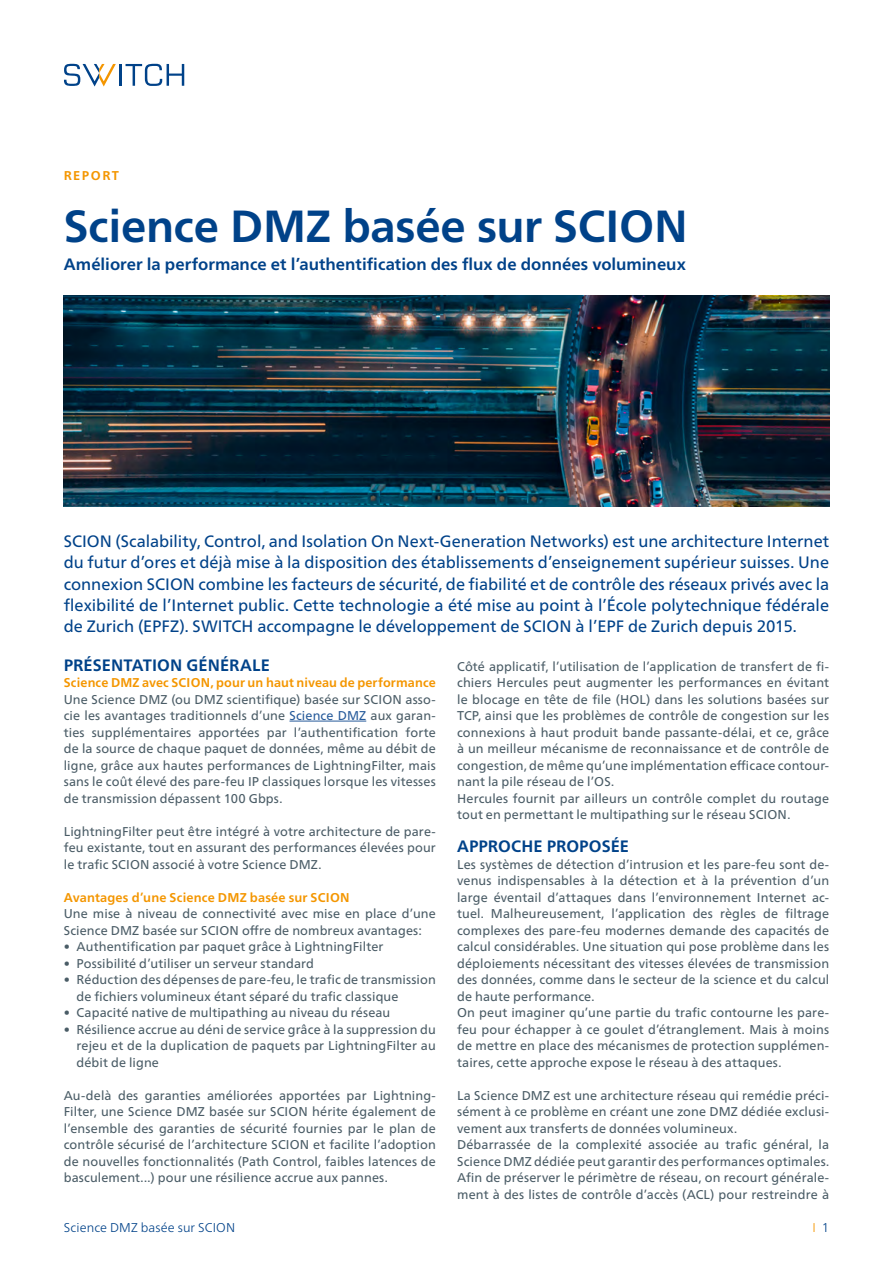
<style>
.page{position:relative;width:893px;height:1263px;background:#fff}
.page>*{position:absolute;margin:0;border:0;box-sizing:border-box;transform-origin:0 0}
.t1{font:700 45px "Frutiger Neue LT Pro";letter-spacing:-.005em;color:#004289}
.t2{font:16.5px/21px "Frutiger Neue LT Pro";color:#004289;text-align:justify}
.t3{font:700 16.5px "Frutiger Neue LT Pro";letter-spacing:.005em;color:#004289}
.t4{font:12.75px/16.5px "Frutiger Neue LT Pro";letter-spacing:.01em;color:#4a5c66}
.t5{font:700 12.75px "Frutiger Neue LT Pro";letter-spacing:.01em;color:#f49600}
.t6{font:300 12.75px "Frutiger Neue LT Pro";letter-spacing:.01em;color:#004289}
.t7{font:300 12.75px "Frutiger Neue LT Pro";color:#f49600}
.s1{color:#275b9b}
.s2{color:#004289}
</style>
<div class="page">
<hr style="left:119px;top:64px;width:3px;height:22px;background:#004289">
<svg style="left:126px;top:64px;width:58px;height:22px"></svg>
<svg style="left:64px;top:64px;width:52px;height:23px"></svg>
<hr style="left:289px;top:721px;width:77px;height:1px;background:#275b9b">
<img style="left:64px;top:296px;width:765px;height:210px">
<p class="t5" style="left:64px;top:168px;width:57px">REPORT</p>
<h1 class="t1" style="left:64px;top:200px;width:626px">Science DMZ basée sur SCION</h1>
<p class="t3" style="left:64px;top:255px;width:624px">Améliorer la performance et l’authentification des flux de données volumineux</p>
<p class="t2" style="left:64px;top:531px;width:767px">SCION (Scalability, Control, and Isolation On Next-Generation Networks) est une architecture Internet du futur d’ores et déjà mise à la disposition des établissements d’enseignement supérieur suisses. Une connexion SCION combine les facteurs de sécurité, de fiabilité et de contrôle des réseaux privés avec la flexibilité de l’Internet public. Cette technologie a été mise au point à l’École polytechnique fédérale de Zurich (EPFZ). SWITCH accompagne le développement de SCION à l’EPF de Zurich depuis 2015.</p>
<p class="t3" style="left:64px;top:655px;width:208px">PRÉSENTATION GÉNÉRALE</p>
<p class="t5" style="left:64px;top:675px;width:374px">Science DMZ avec SCION, pour un haut niveau de performance</p>
<p class="t4" style="left:64px;top:691px;width:374px;text-align:justify">Une Science DMZ (ou DMZ scientifique) basée sur SCION asso&shy;cie les avantages traditionnels d’une <span class="s1">Science DMZ</span> aux garan&shy;ties supplémentaires apportées par l’authentification forte de la source de chaque paquet de données, même au débit de ligne, grâce aux hautes performances de LightningFilter, mais sans le coût élevé des pare-feu IP classiques lorsque les vitesses de transmission dépassent 100 Gbps.</p>
<p class="t4" style="left:64px;top:823px;width:374px;text-align:justify">LightningFilter peut être intégré à votre architecture de pare&shy;feu existante, tout en assurant des performances élevées pour le trafic SCION associé à votre Science DMZ.</p>
<p class="t5" style="left:64px;top:890px;width:287px">Avantages d’une Science DMZ basée sur SCION</p>
<p class="t4" style="left:64px;top:905px;width:374px">Une mise à niveau de connectivité avec mise en place d’une<br>Science DMZ basée sur SCION offre de nombreux avantages:</p>
<p class="t4" style="left:64px;top:938px;width:321px">• Authentification par paquet grâce à LightningFilter</p>
<p class="t4" style="left:64px;top:955px;width:252px">• Possibilité d’utiliser un serveur standard</p>
<p class="t4" style="left:77px;top:971px;width:361px;text-indent:-13px">• Réduction des dépenses de pare-feu, le trafic de transmission de fichiers volumineux étant séparé du trafic classique</p>
<p class="t4" style="left:64px;top:1004px;width:328px">• Capacité native de multipathing au niveau du réseau</p>
<p class="t4" style="left:77px;top:1021px;width:361px;text-align:justify;text-indent:-13px">• Résilience accrue au déni de service grâce à la suppression du rejeu et de la duplication de paquets par LightningFilter au débit de ligne</p>
<p class="t4" style="left:64px;top:1087px;width:374px;text-align:justify">Au-delà des garanties améliorées apportées par Lightning-Filter, une Science DMZ basée sur SCION hérite également de l’ensemble des garanties de sécurité fournies par le plan de contrôle sécurisé de l’architecture SCION et facilite l’adoption de nouvelles fonctionnalités (Path Control, faibles latences de basculement...) pour une résilience accrue aux pannes.</p>
<p class="t4" style="left:457px;top:658px;width:374px">Côté applicatif, l’utilisation de l’application de transfert de fi&shy;chiers Hercules peut augmenter les performances en évitant le blocage en tête de file (HOL) dans les solutions basées sur TCP, ainsi que les problèmes de contrôle de congestion sur les connexions à haut produit bande passante-délai, et ce, grâce à un meilleur mécanisme de reconnaissance et de contrôle de congestion, de même qu’une implémentation efficace contour&shy;nant la pile réseau de l’OS.<br>Hercules fournit par ailleurs un contrôle complet du routage tout en permettant le multipathing sur le réseau SCION.</p>
<p class="t3" style="left:457px;top:837px;width:174px">APPROCHE PROPOSÉE</p>
<p class="t4" style="left:457px;top:856px;width:374px">Les systèmes de détection d’intrusion et les pare-feu sont de&shy;venus indispensables à la détection et à la prévention d’un large éventail d’attaques dans l’environnement Internet ac&shy;tuel. Malheureusement, l’application des règles de filtrage complexes des pare-feu modernes demande des capacités de calcul considérables. Une situation qui pose problème dans les déploiements nécessitant des vitesses élevées de transmission des données, comme dans le secteur de la science et du calcul de haute performance.<br>On peut imaginer qu’une partie du trafic contourne les pare&shy;feu pour échapper à ce goulet d’étranglement. Mais à moins de mettre en place des mécanismes de protection supplémen&shy;taires, cette approche expose le réseau à des attaques.</p>
<p class="t4" style="left:457px;top:1087px;width:374px">La Science DMZ est une architecture réseau qui remédie préci&shy;sément à ce problème en créant une zone DMZ dédiée exclusi&shy;vement aux transferts de données volumineux.<br>Débarrassée de la complexité associée au trafic général, la Science DMZ dédiée peut garantir des performances optimales.<br>Afin de préserver le périmètre de réseau, on recourt générale&shy;ment à des listes de contrôle d’accès (ACL) pour restreindre à</p>
<p class="t6" style="left:64px;top:1220px;width:173px">Science DMZ basée sur SCION</p>
<p class="t7" style="left:813px;top:1220px;width:18px">I <span class="s2">1</span></p>
</div>
